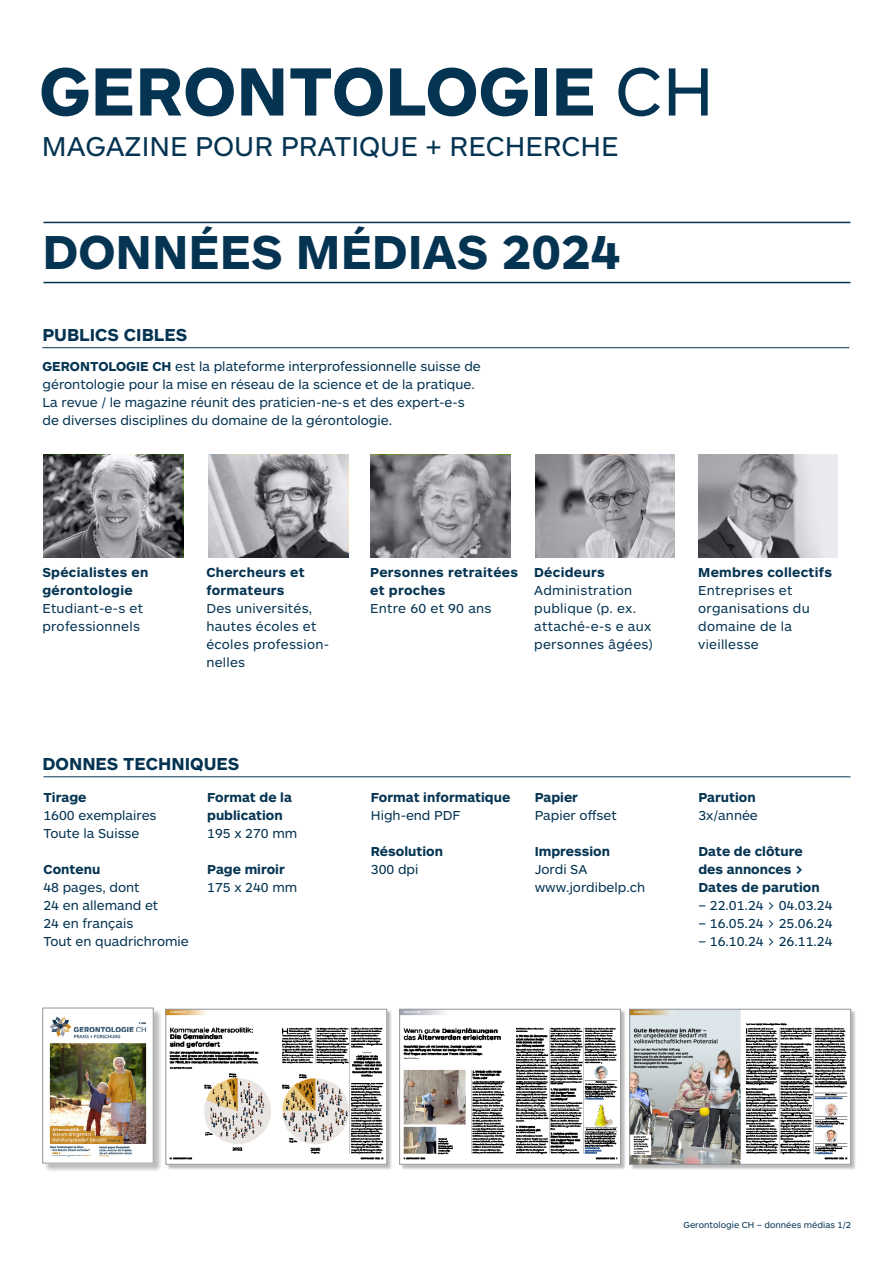
<style>
.page{position:relative;width:893px;height:1263px;background:#fff}
.page>*{position:absolute;margin:0;border:0;box-sizing:border-box;transform-origin:0 0}
.t1{font:700 70.8px "ARS Maquette Pro";color:#053452}
.t2{font:700 49.5px "ARS Maquette Pro";color:#053452}
.t3{font:28.35px "ARS Maquette Pro";color:#053452}
.t4{font:700 18px "ARS Maquette Pro";color:#053452}
.t5{font:13.5px/18px "ARS Maquette Pro";color:#053452}
.t6{font:13.5px/18px "ARS Maquette Pro";letter-spacing:.02em;color:#053452}
.t7{font:700 13.5px/18px "ARS Maquette Pro";color:#053452}
.t8{font:700 13.5px/18px "ARS Maquette Pro";letter-spacing:.02em;color:#053452}
.t9{font:9px "ARS Maquette Pro";color:#053452}
.s1{font-weight:400}
.s2{font-weight:700}
</style>
<div class="page">
<hr style="left:43px;top:222px;width:807px;height:1px;background:#053452">
<hr style="left:43px;top:282px;width:807px;height:1px;background:#053452">
<hr style="left:42px;top:347px;width:807px;height:1px;background:#053452">
<hr style="left:43px;top:776px;width:807px;height:1px;background:#053452">
<svg style="left:43px;top:455px;width:140px;height:103px;background:#78797c"></svg>
<svg style="left:209px;top:455px;width:139px;height:103px;background:#a0a1a4"></svg>
<svg style="left:370px;top:455px;width:140px;height:103px;background:#8a8b8e"></svg>
<svg style="left:535px;top:455px;width:140px;height:103px;background:#a0a1a4"></svg>
<svg style="left:698px;top:455px;width:140px;height:103px;background:#a5a6a9"></svg>
<div style="left:167px;top:1010px;width:226px;height:160px;background:#231f20;opacity:.3"></div>
<img style="left:168px;top:1011px;width:217px;height:151px">
<div style="left:166px;top:1009px;width:221px;height:155px;border:1px solid #939598"></div>
<div style="left:44px;top:1009px;width:119px;height:163px;background:#231f20;opacity:.3"></div>
<img style="left:45px;top:1010px;width:106px;height:151px">
<div style="left:400px;top:1010px;width:227px;height:160px;background:#231f20;opacity:.3"></div>
<img style="left:401px;top:1011px;width:218px;height:151px">
<div style="left:399px;top:1009px;width:222px;height:155px;border:1px solid #939598"></div>
<div style="left:630px;top:1010px;width:227px;height:160px;background:#231f20;opacity:.3"></div>
<img style="left:631px;top:1011px;width:218px;height:151px">
<div style="left:629px;top:1009px;width:222px;height:155px;border:1px solid #939598"></div>
<h1 class="t1" style="left:39px;top:45px;width:676px">GERONTOLOGIE <span class="s1">CH</span></h1>
<h3 class="t3" style="left:42px;top:128px;width:578px">MAGAZINE POUR PRATIQUE + RECHERCHE</h3>
<h2 class="t2" style="left:43px;top:220px;width:579px">DONNÉES MÉDIAS 2024</h2>
<h3 class="t4" style="left:43px;top:323px;width:146px">PUBLICS CIBLES</h3>
<p class="t5" style="left:43px;top:357px;width:440px"><span class="s2">GERONTOLOGIE CH</span> est la plateforme interprofessionnelle suisse de gérontologie pour la mise en réseau de la science et de la pratique.<br>La revue / le magazine réunit des praticien-ne-s et des expert-e-s de diverses disciplines du domaine de la gérontologie.</p>
<p class="t8" style="left:42px;top:563px;width:108px">Spécialistes en gérontologie</p>
<p class="t6" style="left:42px;top:599px;width:102px">Etudiant-e-s et professionnels</p>
<p class="t8" style="left:206px;top:563px;width:100px">Chercheurs et formateurs</p>
<p class="t6" style="left:206px;top:599px;width:123px">Des universités, hautes écoles et écoles profession&shy;nelles</p>
<h3 class="t4" style="left:43px;top:751px;width:198px">DONNES TECHNIQUES</h3>
<p class="t7" style="left:43px;top:788px;width:45px">Tirage</p>
<p class="t5" style="left:43px;top:806px;width:115px">1600 exemplaires<br>Toute la Suisse</p>
<p class="t7" style="left:43px;top:860px;width:58px">Contenu</p>
<p class="t5" style="left:43px;top:878px;width:147px">48 pages, dont<br>24 en allemand et<br>24 en français<br>Tout en quadrichromie</p>
<p class="t7" style="left:207px;top:788px;width:86px">Format de la publication</p>
<p class="t5" style="left:207px;top:824px;width:92px">195 x 270 mm</p>
<p class="t7" style="left:207px;top:860px;width:79px">Page miroir</p>
<p class="t5" style="left:207px;top:878px;width:92px">175 x 240 mm</p>
<p class="t8" style="left:370px;top:563px;width:149px">Personnes retraitées et proches</p>
<p class="t6" style="left:370px;top:599px;width:123px">Entre 60 et 90 ans</p>
<p class="t8" style="left:534px;top:563px;width:72px">Décideurs</p>
<p class="t6" style="left:534px;top:581px;width:120px">Administration publique (p. ex. attaché-e-s e aux personnes âgées)</p>
<p class="t7" style="left:371px;top:788px;width:141px">Format informatique</p>
<p class="t5" style="left:371px;top:806px;width:91px">High-end PDF</p>
<p class="t7" style="left:371px;top:842px;width:74px">Résolution</p>
<p class="t5" style="left:371px;top:860px;width:49px">300 dpi</p>
<p class="t7" style="left:535px;top:788px;width:45px">Papier</p>
<p class="t5" style="left:535px;top:806px;width:84px">Papier offset</p>
<p class="t7" style="left:535px;top:842px;width:77px">Impression</p>
<p class="t5" style="left:535px;top:860px;width:112px">Jordi SA www.jordibelp.ch</p>
<p class="t8" style="left:698px;top:563px;width:135px">Membres collectifs</p>
<p class="t6" style="left:698px;top:581px;width:113px">Entreprises et organisations du domaine de la vieillesse</p>
<p class="t7" style="left:698px;top:788px;width:59px">Parution</p>
<p class="t5" style="left:698px;top:806px;width:61px">3x/année</p>
<p class="t7" style="left:698px;top:842px;width:123px">Date de clôture des annonces &gt;<br>Dates de parution</p>
<p class="t5" style="left:698px;top:896px;width:136px">– 22.01.24 &gt; 04.03.24</p>
<p class="t5" style="left:698px;top:914px;width:136px">– 16.05.24 &gt; 25.06.24</p>
<p class="t5" style="left:698px;top:932px;width:136px">– 16.10.24 &gt; 26.11.24</p>
<p class="t9" style="left:683px;top:1219px;width:169px">Gerontologie CH – données médias 1/2</p>
</div>
